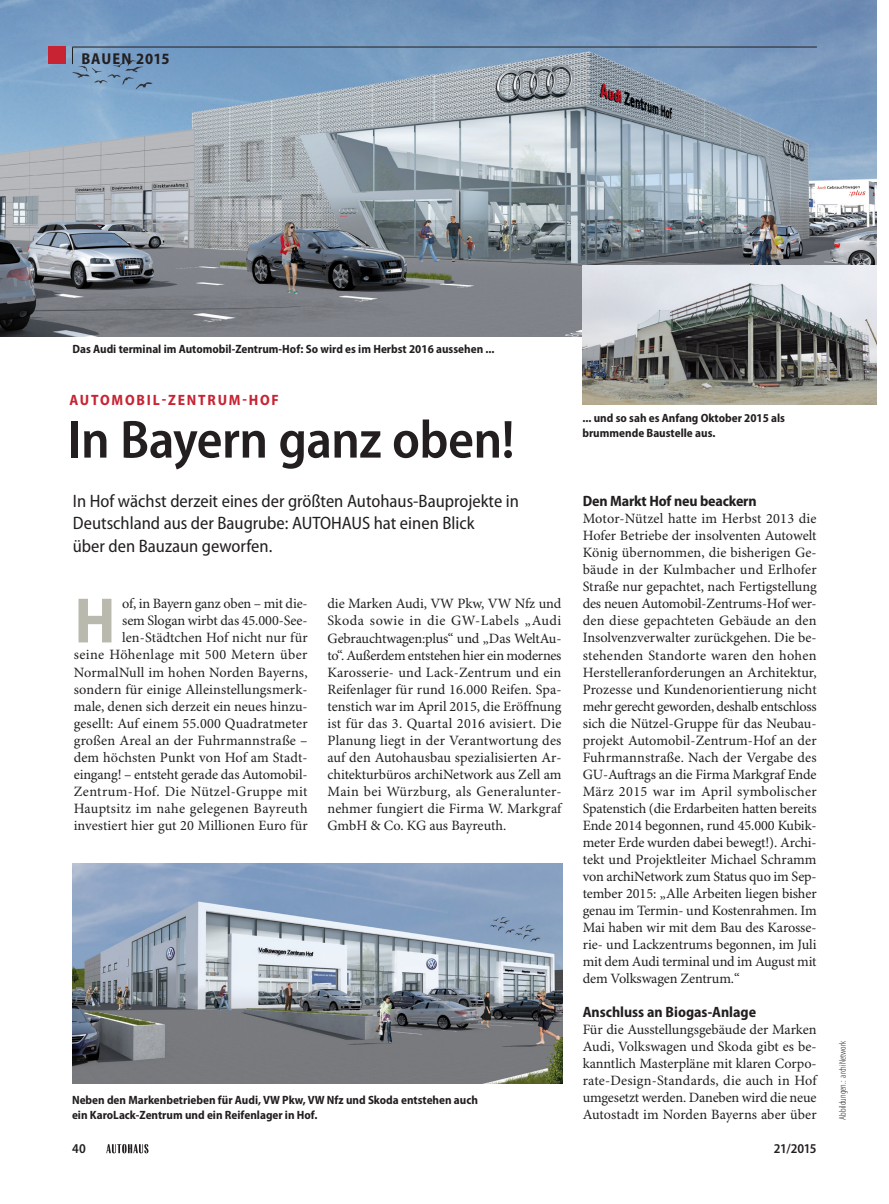
<style>
.page{position:relative;width:889px;height:1204px;background:#fff}
.page>*{position:absolute;margin:0;border:0;box-sizing:border-box;transform-origin:0 0}
.t1{font:700 semi-condensed 64.65px "Myriad Pro";color:#bab9ae}
.t2{font:600 semi-condensed 54px "Myriad Pro";letter-spacing:-.01em;color:#231f20}
.t3{font:semi-condensed 18px/22.5px "Myriad Pro";color:#231f20}
.t4{font:700 semi-condensed 15.75px "Myriad Pro";letter-spacing:.045em;color:#231f20}
.t5{font:700 semi-condensed 15px "Myriad Pro";letter-spacing:-.005em;color:#231f20}
.t6{font:700 semi-condensed 15px "Myriad Pro";letter-spacing:.12em;color:#c72333}
.t7{font:14.25px/17px "Minion Pro";letter-spacing:.005em;color:#231f20;text-align:justify}
.t8{font:600 semi-condensed 13.5px "Myriad Pro";letter-spacing:-.025em;color:#231f20}
.t9{font:700 semi-condensed 12px/15px "Myriad Pro";color:#231f20}
.t10{font:300 condensed 9.75px "Myriad Pro";color:#231f20}
</style>
<div class="page">
<img style="left:1px;top:1px;width:875px;height:335px">
<img style="left:583px;top:266px;width:294px;height:139px">
<img style="left:72px;top:863px;width:490px;height:220px">
<svg style="left:106px;top:1144px;width:42px;height:9px"></svg>
<div style="left:49px;top:47px;width:17px;height:17px;background:#c72333"></div>
<hr style="left:72px;top:47px;width:745px;height:1px;background:#231f20">
<svg style="left:72px;top:47px;width:1px;height:17px"></svg>
<p class="t4" style="left:81px;top:50px;width:90px">BAUEN 2015</p>
<p class="t9" style="left:72px;top:342px;width:424px">Das Audi terminal im Automobil-Zentrum-Hof: So wird es im Herbst 2016 aussehen ...</p>
<p class="t6" style="left:70px;top:391px;width:211px">AUTOMOBIL-ZENTRUM-HOF</p>
<h2 class="t2" style="left:68px;top:409px;width:448px">In Bayern ganz oben!</h2>
<p class="t9" style="left:582px;top:411px;width:204px">... und so sah es Anfang Oktober 2015 als brummende Baustelle aus.</p>
<p class="t3" style="left:73px;top:490px;width:447px">In Hof wächst derzeit eines der größten Autohaus-Bauprojekte in<br>Deutschland aus der Baugrube: AUTOHAUS hat einen Blick<br>über den Bauzaun geworfen.</p>
<p class="t5" style="left:583px;top:493px;width:175px">Den Markt Hof neu beackern</p>
<p class="t7" style="left:583px;top:511px;width:235px">Motor-Nützel hatte im Herbst 2013 die Hofer Betriebe der insolventen Autowelt König übernommen, die bisherigen Ge&shy;bäude in der Kulmbacher und Erlhofer Straße nur gepachtet, nach Fertigstellung des neuen Automobil-Zentrums-Hof wer&shy;den diese gepachteten Gebäude an den Insolvenzverwalter zurückgehen. Die be&shy;stehenden Standorte waren den hohen Herstelleranforderungen an Architektur, Prozesse und Kundenorientierung nicht mehr gerecht geworden, deshalb entschloss sich die Nützel-Gruppe für das Neubau&shy;projekt Automobil-Zentrum-Hof an der Fuhrmannstraße. Nach der Vergabe des GU-Auftrags an die Firma Markgraf Ende März 2015 war im April symbolischer Spatenstich (die Erdarbeiten hatten bereits Ende 2014 begonnen, rund 45.000 Kubik&shy;meter Erde wurden dabei bewegt!). Archi&shy;tekt und Projektleiter Michael Schramm von archiNetwork zum Status quo im Sep&shy;tember 2015: „Alle Arbeiten liegen bisher genau im Termin- und Kostenrahmen. Im Mai haben wir mit dem Bau des Karosse&shy;rie- und Lackzentrums begonnen, im Juli mit dem Audi terminal und im August mit dem Volkswagen Zentrum.“</p>
<p class="t5" style="left:583px;top:1003px;width:175px">Anschluss an Biogas-Anlage</p>
<p class="t7" style="left:583px;top:1021px;width:235px">Für die Ausstellungsgebäude der Marken Audi, Volkswagen und Skoda gibt es be&shy;kanntlich Masterpläne mit klaren Corpo&shy;rate-Design-Standards, die auch in Hof umgesetzt werden. Daneben wird die neue Autostadt im Norden Bayerns aber über</p>
<p class="t7" style="left:74px;top:596px;width:235px;text-align:right">of, in Bayern ganz oben – mit die-<br>sem Slogan wirbt das 45.000-See&shy;len-Städtchen Hof nicht nur für<br>seine Höhenlage mit 500 Metern über NormalNull im hohen Norden Bayerns, sondern für einige Alleinstellungsmerk&shy;male, denen sich derzeit ein neues hinzu&shy;gesellt: Auf einem 55.000 Quadratmeter großen Areal an der Fuhrmannstraße – dem höchsten Punkt von Hof am Stadt&shy;eingang! – entsteht gerade das Automobil-Zentrum-Hof. Die Nützel-Gruppe mit Hauptsitz im nahe gelegenen Bayreuth investiert hier gut 20 Millionen Euro für</p>
<p class="t7" style="left:327px;top:596px;width:235px">die Marken Audi, VW Pkw, VW Nfz und Skoda sowie in die GW-Labels „Audi Gebrauchtwagen:plus“ und „Das WeltAu&shy;to“. Außerdem entstehen hier ein modernes Karosserie- und Lack-Zentrum und ein Reifenlager für rund 16.000 Reifen. Spa&shy;tenstich war im April 2015, die Eröffnung ist für das 3. Quartal 2016 avisiert. Die Planung liegt in der Verantwortung des auf den Autohausbau spezialisierten Ar&shy;chitekturbüros archiNetwork aus Zell am Main bei Würzburg, als Generalunter&shy;nehmer fungiert die Firma W. Markgraf GmbH &amp; Co. KG aus Bayreuth.</p>
<h1 class="t1" style="left:74px;top:584px;width:43px">H</h1>
<p class="t9" style="left:72px;top:1092px;width:407px">Neben den Markenbetrieben für Audi, VW Pkw, VW Nfz und Skoda entstehen auch ein KaroLack-Zentrum und ein Reifenlager in Hof.</p>
<p class="t8" style="left:72px;top:1140px;width:15px">40</p>
<p class="t8" style="left:774px;top:1140px;width:44px">21/2015</p>
<p class="t10" style="left:837px;top:1119px;width:80px;rotate:-90deg">Abbildungen.: archiNetwork</p>
</div>
